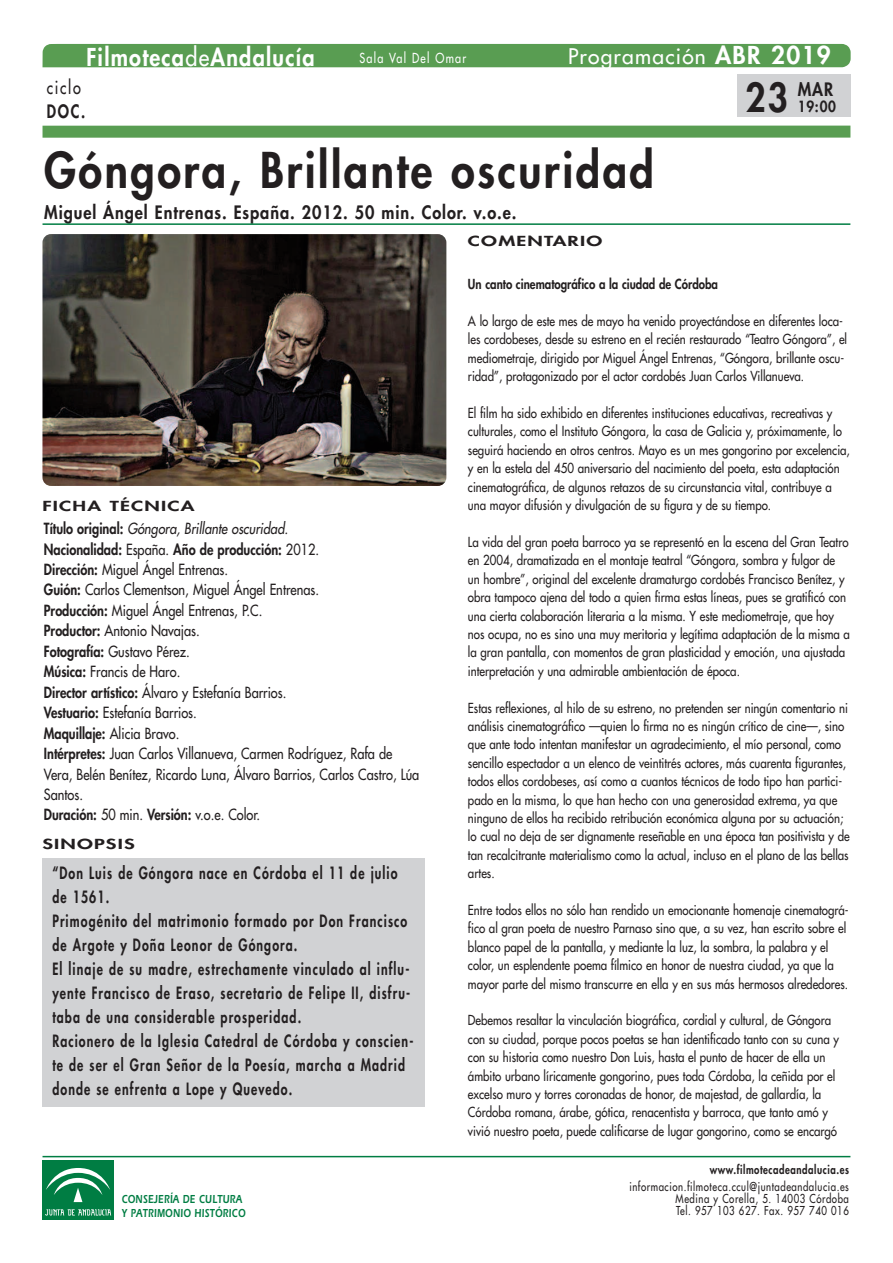
<style>
.page{position:relative;width:893px;height:1263px;background:#fff}
.page>*{position:absolute;margin:0;border:0;box-sizing:border-box;transform-origin:0 0}
.t1{font:800 48px "Futura LT";letter-spacing:.06em;color:#231f20;scale:.9 1}
.t2{font:800 39px "Futura LT";color:#231f20;scale:.9 1}
.t3{font:800 24px "Futura LT";letter-spacing:.06em;color:#fff;scale:.9 1}
.t4{font:21px "Futura LT";letter-spacing:.06em;color:#fff}
.t5{font:800 18px "Futura LT";letter-spacing:.06em;color:#231f20;scale:.9 1}
.t6{font:18px "Futura LT";letter-spacing:.115em;color:#231f20;scale:.8 1}
.t7{font:800 18px "Futura LT";letter-spacing:.06em;color:#231f20;scale:.8 1}
.t8{font:800 16.5px/24px "Futura LT";letter-spacing:.085em;color:#231f20;scale:.75 1}
.t9{font:15px/20.4px "Futura LT";color:#231f20;scale:.85 1}
.t10{font:800 15px "Futura LT";color:#231f20;scale:.9 1}
.t11{font:13.5px/18.5px "Futura LT";color:#231f20;scale:.85 1}
.t12{font:800 13.5px "Futura LT";color:#231f20;scale:.85 1}
.t13{font:800 13.5px "Futura LT";letter-spacing:.06em;color:#231f20;scale:1.5 1}
.t14{font:13.5px "Futura LT";letter-spacing:.115em;color:#fff;scale:.8 1}
.t15{font:12px/12px "Futura LT";letter-spacing:.06em;color:#231f20;text-align:justify;scale:.8 1}
.t16{font:12px/14.4px "Erie Black Plain";letter-spacing:.03em;color:#007d43;scale:.75 1}
.t17{font:800 12px "Futura LT";letter-spacing:.06em;color:#231f20;scale:.8 1}
.s1{font-weight:400}
.s2{font-weight:800;font-size:24px}
.s3{font-weight:800}
.s4{font-style:italic}
</style>
<div class="page">
<img style="left:42px;top:234px;width:404px;height:252px;border-radius:9px">
<div style="left:43px;top:44px;width:808px;height:23px;background:#599d52"></div>
<div style="left:43px;top:126px;width:807px;height:12px;background:#599d52"></div>
<div style="left:42px;top:858px;width:383px;height:248px;background:#d1d2d4"></div>
<hr style="left:43px;top:223px;width:807px;height:2px;background:#007d43">
<hr style="left:43px;top:1156px;width:807px;height:1px;background:#007d43">
<div style="left:43px;top:1160px;width:71px;height:60px;background:#007d43"></div>
<svg style="left:45px;top:1209px;width:66px;height:6px"></svg>
<svg style="left:46px;top:1168px;width:64px;height:35px"></svg>
<div style="left:737px;top:74px;width:114px;height:43px;background:#d1d2d4"></div>
<h3 class="t3" style="left:86px;top:42px;width:255px">Filmoteca<span class="s1">de</span>Andalucía</h3>
<h3 class="t4" style="left:568px;top:43px;width:264px">Programación <span class="s2">ABR 2019</span></h3>
<p class="t14" style="left:359px;top:49px;width:135px">Sala Val Del Omar</p>
<h3 class="t6" style="left:47px;top:76px;width:44px">ciclo</h3>
<h3 class="t7" style="left:47px;top:100px;width:49px">DOC.</h3>
<h1 class="t1" style="left:44px;top:138px;width:679px">Góngora, Brillante oscuridad</h1>
<h3 class="t5" style="left:44px;top:201px;width:526px">Miguel Ángel Entrenas. España. 2012. 50 min. Color. v.o.e.</h3>
<p class="t13" style="left:468px;top:232px;width:91px">COMENTARIO</p>
<h2 class="t2" style="left:746px;top:72px;width:49px">23</h2>
<h3 class="t5" style="left:798px;top:77px;width:41px">MAR</h3>
<p class="t10" style="left:798px;top:96px;width:44px">19:00</p>
<p class="t13" style="left:42px;top:497px;width:103px">FICHA TÉCNICA</p>
<p class="t9" style="left:44px;top:518px;width:443px"><span class="s3">Título original:</span> <span class="s4">Góngora, Brillante oscuridad.<br></span><span class="s3">Nacionalidad:</span> España. <span class="s3">Año de producción:</span> 2012.<br><span class="s3">Dirección:</span> Miguel Ángel Entrenas.<br><span class="s3">Guión:</span> Carlos Clementson, Miguel Ángel Entrenas.<br><span class="s3">Producción:</span> Miguel Ángel Entrenas, P.C.<br><span class="s3">Productor:</span> Antonio Navajas.<br><span class="s3">Fotografía:</span> Gustavo Pérez.<br><span class="s3">Música:</span> Francis de Haro.<br><span class="s3">Director artístico:</span> Álvaro y Estefanía Barrios.<br><span class="s3">Vestuario:</span> Estefanía Barrios.<br><span class="s3">Maquillaje:</span> Alicia Bravo.<br><span class="s3">Intérpretes:</span> Juan Carlos Villanueva, Carmen Rodríguez, Rafa de Vera, Belén Benítez, Ricardo Luna, Álvaro Barrios, Carlos Castro, Lúa Santos.<br><span class="s3">Duración:</span> 50 min. <span class="s3">Versión:</span> v.o.e. Color.</p>
<p class="t13" style="left:42px;top:835px;width:63px">SINOPSIS</p>
<p class="t8" style="left:52px;top:860px;width:483px">“Don Luis de Góngora nace en Córdoba el 11 de julio de 1561.<br>Primogénito del matrimonio formado por Don Francisco de Argote y Doña Leonor de Góngora.<br>El linaje de su madre, estrechamente vinculado al influ&shy;yente Francisco de Eraso, secretario de Felipe II, disfru&shy;taba de una considerable prosperidad.<br>Racionero de la Iglesia Catedral de Córdoba y conscien&shy;te de ser el Gran Señor de la Poesía, marcha a Madrid donde se enfrenta a Lope y Quevedo.</p>
<p class="t16" style="left:122px;top:1191px;width:167px">CONSEJERÍA DE CULTURA<br>Y PATRIMONIO HISTÓRICO</p>
<p class="t12" style="left:468px;top:275px;width:296px">Un canto cinematográfico a la ciudad de Córdoba</p>
<p class="t11" style="left:468px;top:312px;width:448px">A lo largo de este mes de mayo ha venido proyectándose en diferentes loca&shy;les cordobeses, desde su estreno en el recién restaurado “Teatro Góngora”, el mediometraje, dirigido por Miguel Ángel Entrenas, “Góngora, brillante oscu&shy;ridad”, protagonizado por el actor cordobés Juan Carlos Villanueva.</p>
<p class="t11" style="left:468px;top:404px;width:451px">El film ha sido exhibido en diferentes instituciones educativas, recreativas y culturales, como el Instituto Góngora, la casa de Galicia y, próximamente, lo seguirá haciendo en otros centros. Mayo es un mes gongorino por excelencia, y en la estela del 450 aniversario del nacimiento del poeta, esta adaptación cinematográfica, de algunos retazos de su circunstancia vital, contribuye a una mayor difusión y divulgación de su figura y de su tiempo.</p>
<p class="t11" style="left:468px;top:533px;width:451px">La vida del gran poeta barroco ya se representó en la escena del Gran Teatro en 2004, dramatizada en el montaje teatral “Góngora, sombra y fulgor de un hombre”, original del excelente dramaturgo cordobés Francisco Benítez, y obra tampoco ajena del todo a quien firma estas líneas, pues se gratificó con una cierta colaboración literaria a la misma. Y este mediometraje, que hoy nos ocupa, no es sino una muy meritoria y legítima adaptación de la misma a la gran pantalla, con momentos de gran plasticidad y emoción, una ajustada interpretación y una admirable ambientación de época.</p>
<p class="t11" style="left:468px;top:698px;width:451px">Estas reflexiones, al hilo de su estreno, no pretenden ser ningún comentario ni análisis cinematográfico —quien lo firma no es ningún crítico de cine—, sino que ante todo intentan manifestar un agradecimiento, el mío personal, como sencillo espectador a un elenco de veintitrés actores, más cuarenta figurantes, todos ellos cordobeses, así como a cuantos técnicos de todo tipo han partici&shy;pado en la misma, lo que han hecho con una generosidad extrema, ya que ninguno de ellos ha recibido retribución económica alguna por su actuación; lo cual no deja de ser dignamente reseñable en una época tan positivista y de tan recalcitrante materialismo como la actual, incluso en el plano de las bellas artes.</p>
<p class="t11" style="left:468px;top:901px;width:449px">Entre todos ellos no sólo han rendido un emocionante homenaje cinematográ&shy;fico al gran poeta de nuestro Parnaso sino que, a su vez, han escrito sobre el blanco papel de la pantalla, y mediante la luz, la sombra, la palabra y el color, un esplendente poema fílmico en honor de nuestra ciudad, ya que la mayor parte del mismo transcurre en ella y en sus más hermosos alrededores.</p>
<p class="t11" style="left:468px;top:1011px;width:438px">Debemos resaltar la vinculación biográfica, cordial y cultural, de Góngora con su ciudad, porque pocos poetas se han identificado tanto con su cuna y con su historia como nuestro Don Luis, hasta el punto de hacer de ella un ámbito urbano líricamente gongorino, pues toda Córdoba, la ceñida por el excelso muro y torres coronadas de honor, de majestad, de gallardía, la Córdoba romana, árabe, gótica, renacentista y barroca, que tanto amó y vivió nuestro poeta, puede calificarse de lugar gongorino, como se encargó</p>
<p class="t17" style="left:710px;top:1162px;width:176px">www.filmotecadeandalucia.es</p>
<p class="t15" style="left:676px;top:1180px;width:218px;text-indent:-46px">informacion.filmoteca.ccul@juntadeandalucia.es Medina y Corella, 5. 14003 Córdoba Tel. 957 103 627. Fax. 957 740 016</p>
</div>
